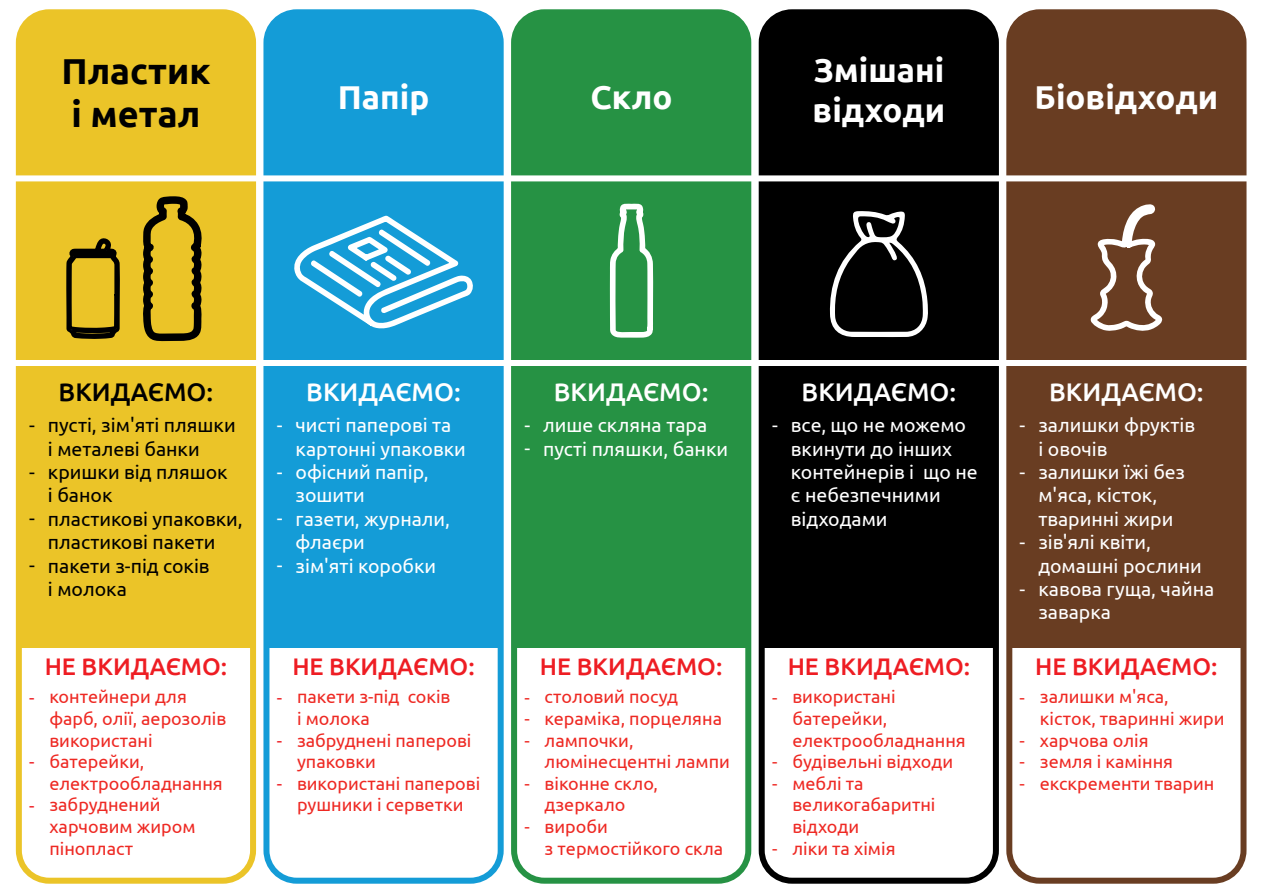
<style>
.page{position:relative;width:1263px;height:893px;background:#fff}
.page>*{position:absolute;margin:0;border:0;box-sizing:border-box;transform-origin:0 0}
.t1{font:700 36px/43.2px "Ubuntu";color:#000}
.t2{font:700 33px/39.6px "Ubuntu";color:#fff}
.t3{font:500 25.5px "Ubuntu";color:#fff}
.t4{font:500 25.5px "Ubuntu";color:#000}
.t5{font:500 24px "Ubuntu";color:#ee1d23}
.t6{font:19.5px/23.4px "Ubuntu";color:#fff}
.t7{font:19.5px/23.4px "Ubuntu";color:#000}
.t8{font:18px/21.6px "Ubuntu";color:#ee2923}
.t9{font:18px "Ubuntu";color:#ee1d23}
</style>
<div class="page">
<div style="left:19px;top:12px;width:234px;height:869px;background:#ebc428;border-radius:30px"></div>
<div style="left:266px;top:12px;width:235px;height:869px;background:#149cd7;border-radius:30px"></div>
<div style="left:514px;top:12px;width:234px;height:869px;background:#269244;border-radius:30px"></div>
<div style="left:762px;top:12px;width:234px;height:869px;background:#000;border-radius:30px"></div>
<div style="left:1009px;top:12px;width:234px;height:869px;background:#693d22;border-radius:30px"></div>
<div style="left:10px;top:648px;width:1242px;height:233px;background:#fff"></div>
<div style="left:16px;top:9px;width:240px;height:875px;border:6px solid #ebc428;border-radius:30px"></div>
<div style="left:263px;top:9px;width:241px;height:875px;border:6px solid #149cd7;border-radius:30px"></div>
<div style="left:511px;top:9px;width:240px;height:875px;border:6px solid #269244;border-radius:30px"></div>
<div style="left:759px;top:9px;width:240px;height:875px;border:6px solid #000;border-radius:30px"></div>
<div style="left:1006px;top:9px;width:240px;height:875px;border:6px solid #693d22;border-radius:30px"></div>
<div style="left:0;top:175px;width:1263px;height:6px;background:#fff"></div>
<div style="left:0;top:360px;width:1263px;height:6px;background:#fff"></div>
<svg style="left:294px;top:215px;width:179px;height:114px"></svg>
<svg style="left:610px;top:203px;width:43px;height:135px"></svg>
<svg style="left:143px;top:196px;width:59px;height:145px"></svg>
<svg style="left:66px;top:238px;width:54px;height:101px"></svg>
<svg style="left:1090px;top:204px;width:72px;height:127px"></svg>
<svg style="left:829px;top:211px;width:99px;height:126px"></svg>
<h1 class="t1" style="left:61px;top:49px;width:151px">Пластик і метал</h1>
<h2 class="t2" style="left:338px;top:77px;width:93px">Папір</h2>
<h2 class="t2" style="left:590px;top:77px;width:84px">Скло</h2>
<h2 class="t2" style="left:813px;top:50px;width:134px">Змішані відходи</h2>
<h2 class="t2" style="left:1034px;top:77px;width:185px">Біовідходи</h2>
<h3 class="t4" style="left:59px;top:376px;width:156px">ВКИДАЄМО:</h3>
<h3 class="t3" style="left:306px;top:376px;width:156px">ВКИДАЄМО:</h3>
<p class="t7" style="left:29px;top:413px;width:7px">-</p>
<p class="t7" style="left:29px;top:459px;width:7px">-</p>
<p class="t7" style="left:29px;top:506px;width:7px">-</p>
<p class="t7" style="left:29px;top:553px;width:7px">-</p>
<p class="t7" style="left:48px;top:413px;width:196px">пусті, зім'яті пляшки і металеві банки кришки від пляшок<br>і банок<br>пластикові упаковки, пластикові пакети пакети з-під соків<br>і молока</p>
<p class="t6" style="left:277px;top:413px;width:7px">-</p>
<p class="t6" style="left:277px;top:459px;width:7px">-</p>
<p class="t6" style="left:277px;top:506px;width:7px">-</p>
<p class="t6" style="left:277px;top:553px;width:7px">-</p>
<p class="t6" style="left:296px;top:413px;width:172px">чисті паперові та картонні упаковки офісний папір, зошити<br>газети, журнали, флаєри<br>зім'яті коробки</p>
<h3 class="t5" style="left:45px;top:651px;width:184px">НЕ ВКИДАЄМО:</h3>
<h3 class="t5" style="left:292px;top:651px;width:184px">НЕ ВКИДАЄМО:</h3>
<h3 class="t3" style="left:554px;top:376px;width:156px">ВКИДАЄМО:</h3>
<p class="t6" style="left:524px;top:413px;width:7px">- -</p>
<p class="t6" style="left:543px;top:413px;width:186px">лише скляна тара пусті пляшки, банки</p>
<h3 class="t5" style="left:540px;top:651px;width:184px">НЕ ВКИДАЄМО:</h3>
<h3 class="t3" style="left:802px;top:376px;width:156px">ВКИДАЄМО:</h3>
<p class="t6" style="left:791px;top:413px;width:188px;text-indent:-19px">- все, що не можемо вкинути до інших контейнерів і що не є небезпечними відходами</p>
<h3 class="t5" style="left:788px;top:651px;width:184px">НЕ ВКИДАЄМО:</h3>
<p class="t6" style="left:1019px;top:413px;width:7px">-</p>
<p class="t6" style="left:1019px;top:459px;width:7px">-</p>
<p class="t6" style="left:1019px;top:530px;width:7px">-</p>
<p class="t6" style="left:1019px;top:576px;width:7px">-</p>
<h3 class="t3" style="left:1049px;top:376px;width:156px">ВКИДАЄМО:</h3>
<p class="t6" style="left:1038px;top:413px;width:178px">залишки фруктів<br>і овочів<br>залишки їжі без м'яса, кісток, тваринні жири зів'ялі квіти, домашні рослини кавова гуща, чайна заварка</p>
<h3 class="t5" style="left:1035px;top:651px;width:184px">НЕ ВКИДАЄМО:</h3>
<p class="t9" style="left:29px;top:686px;width:7px">-</p>
<p class="t9" style="left:29px;top:751px;width:7px">-</p>
<p class="t9" style="left:29px;top:794px;width:7px">-</p>
<p class="t8" style="left:49px;top:686px;width:178px">контейнери для фарб, олії, аерозолів використані батерейки, електрообладнання забруднений харчовим жиром пінопласт</p>
<p class="t9" style="left:277px;top:686px;width:7px">-</p>
<p class="t9" style="left:277px;top:729px;width:7px">-</p>
<p class="t9" style="left:277px;top:773px;width:7px">-</p>
<p class="t8" style="left:297px;top:686px;width:185px">пакети з-під соків<br>і молока<br>забруднені паперові упаковки використані паперові рушники і серветки</p>
<p class="t8" style="left:524px;top:686px;width:7px;text-align:justify">- - -</p>
<p class="t8" style="left:524px;top:772px;width:7px">-</p>
<p class="t8" style="left:524px;top:815px;width:7px">-</p>
<p class="t8" style="left:545px;top:686px;width:187px">столовий посуд кераміка, порцеляна лампочки, люмінесцентні лампи віконне скло, дзеркало<br>вироби<br>з термостійкого скла</p>
<p class="t8" style="left:772px;top:686px;width:7px">-</p>
<p class="t8" style="left:772px;top:751px;width:7px">- -</p>
<p class="t8" style="left:772px;top:837px;width:7px">-</p>
<p class="t8" style="left:792px;top:686px;width:175px">використані батерейки, електрообладнання будівельні відходи меблі та великогабаритні відходи<br>ліки та хімія</p>
<p class="t8" style="left:1019px;top:686px;width:7px">-</p>
<p class="t8" style="left:1019px;top:729px;width:7px;text-align:justify">- - -</p>
<p class="t8" style="left:1040px;top:686px;width:186px">залишки м'яса, кісток, тваринні жири харчова олія<br>земля і каміння екскременти тварин</p>
</div>
